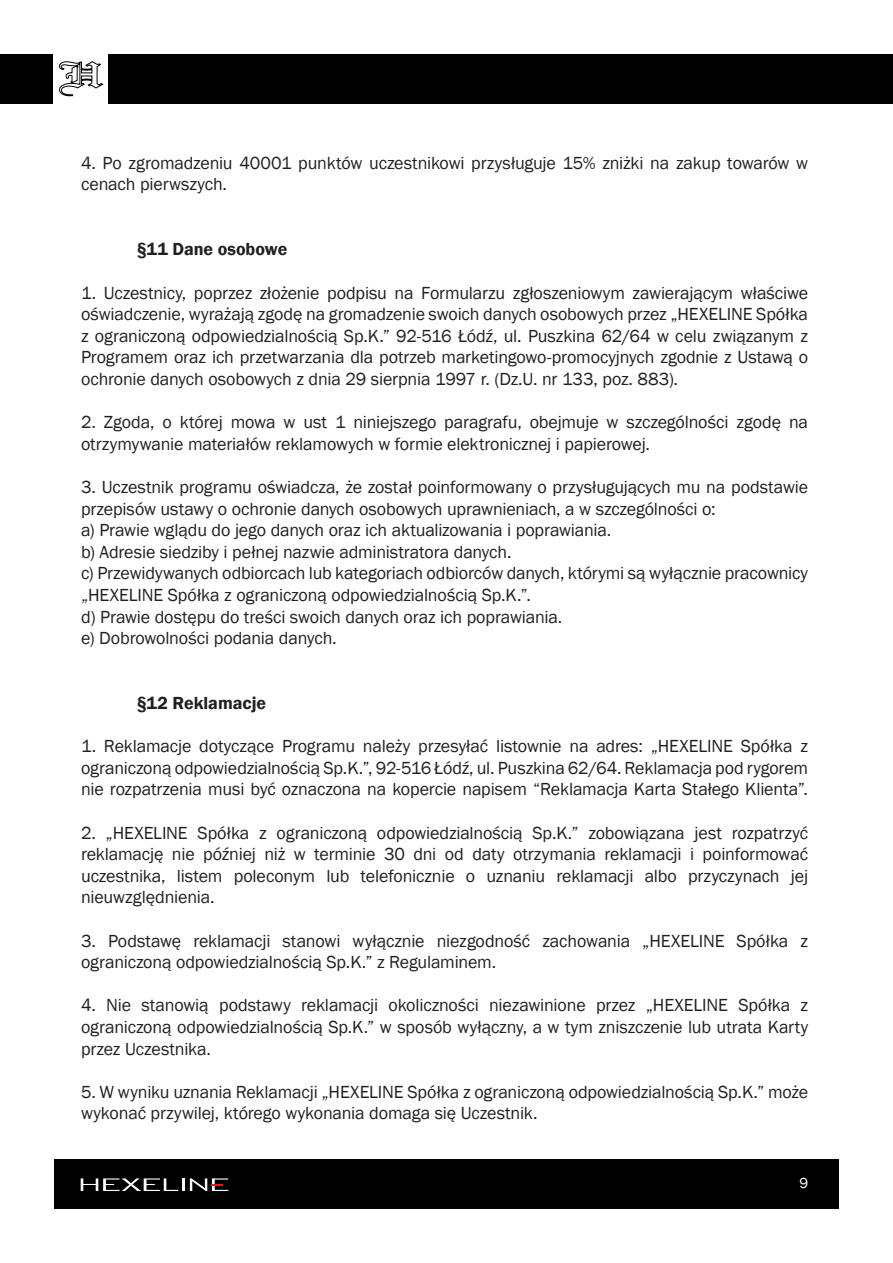
<style>
.page{position:relative;width:893px;height:1263px;background:#fff}
.page>*{position:absolute;margin:0;border:0;box-sizing:border-box;transform-origin:0 0}
.t1{font:18px/21.6px "Franklin Gothic";letter-spacing:-.01em;color:#231f20}
.t2{font:600 18px "Franklin Gothic";color:#231f20}
.t3{font:15px "Franklin Gothic";color:#fff}
</style>
<div class="page">
<div style="left:108px;top:54px;width:785px;height:49px;background:#000001"></div>
<div style="left:0;top:54px;width:53px;height:49px;background:#000001"></div>
<div style="left:54px;top:1159px;width:785px;height:50px;background:#000001"></div>
<svg style="left:81px;top:1178px;width:147px;height:13px"></svg>
<svg style="left:58px;top:61px;width:45px;height:36px"></svg>
<p class="t1" style="left:81px;top:152px;width:729px">4. Po zgromadzeniu 40001 punktów uczestnikowi przysługuje 15% zniżki na zakup towarów w cenach pierwszych.</p>
<p class="t2" style="left:136px;top:238px;width:152px">§11 Dane osobowe</p>
<p class="t1" style="left:81px;top:282px;width:729px;text-align:justify">1. Uczestnicy, poprzez złożenie podpisu na Formularzu zgłoszeniowym zawierającym właściwe oświadczenie, wyrażają zgodę na gromadzenie swoich danych osobowych przez „HEXELINE Spółka z ograniczoną odpowiedzialnością Sp.K.” 92-516 Łódź, ul. Puszkina 62/64 w celu związanym z Programem oraz ich przetwarzania dla potrzeb marketingowo-promocyjnych zgodnie z Ustawą o ochronie danych osobowych z dnia 29 sierpnia 1997 r. (Dz.U. nr 133, poz. 883).</p>
<p class="t1" style="left:81px;top:412px;width:729px">2. Zgoda, o której mowa w ust 1 niniejszego paragrafu, obejmuje w szczególności zgodę na otrzymywanie materiałów reklamowych w formie elektronicznej i papierowej.</p>
<p class="t1" style="left:81px;top:476px;width:729px">3. Uczestnik programu oświadcza, że został poinformowany o przysługujących mu na podstawie przepisów ustawy o ochronie danych osobowych uprawnieniach, a w szczególności o:</p>
<p class="t1" style="left:81px;top:520px;width:532px">a) Prawie wglądu do jego danych oraz ich aktualizowania i poprawiania.</p>
<p class="t1" style="left:81px;top:541px;width:432px">b) Adresie siedziby i pełnej nazwie administratora danych.</p>
<p class="t1" style="left:81px;top:563px;width:728px">c) Przewidywanych odbiorcach lub kategoriach odbiorców danych, którymi są wyłącznie pracownicy „HEXELINE Spółka z ograniczoną odpowiedzialnością Sp.K.”.</p>
<p class="t1" style="left:81px;top:606px;width:483px">d) Prawie dostępu do treści swoich danych oraz ich poprawiania.</p>
<p class="t1" style="left:81px;top:628px;width:257px">e) Dobrowolności podania danych.</p>
<p class="t2" style="left:136px;top:692px;width:131px">§12 Reklamacje</p>
<p class="t1" style="left:81px;top:736px;width:729px;text-align:justify">1. Reklamacje dotyczące Programu należy przesyłać listownie na adres: „HEXELINE Spółka z ograniczoną odpowiedzialnością Sp.K.”, 92-516 Łódź, ul. Puszkina 62/64. Reklamacja pod rygorem nie rozpatrzenia musi być oznaczona na kopercie napisem “Reklamacja Karta Stałego Klienta”.</p>
<p class="t1" style="left:81px;top:822px;width:729px;text-align:justify">2. „HEXELINE Spółka z ograniczoną odpowiedzialnością Sp.K.” zobowiązana jest rozpatrzyć reklamację nie później niż w terminie 30 dni od daty otrzymania reklamacji i poinformować uczestnika, listem poleconym lub telefonicznie o uznaniu reklamacji albo przyczynach jej nieuwzględnienia.</p>
<p class="t1" style="left:81px;top:930px;width:729px">3. Podstawę reklamacji stanowi wyłącznie niezgodność zachowania „HEXELINE Spółka z ograniczoną odpowiedzialnością Sp.K.” z Regulaminem.</p>
<p class="t1" style="left:81px;top:995px;width:729px;text-align:justify">4. Nie stanowią podstawy reklamacji okoliczności niezawinione przez „HEXELINE Spółka z ograniczoną odpowiedzialnością Sp.K.” w sposób wyłączny, a w tym zniszczenie lub utrata Karty przez Uczestnika.</p>
<p class="t1" style="left:81px;top:1081px;width:729px">5. W wyniku uznania Reklamacji „HEXELINE Spółka z ograniczoną odpowiedzialnością Sp.K.” może wykonać przywilej, którego wykonania domaga się Uczestnik.</p>
<p class="t3" style="left:799px;top:1174px;width:10px">9</p>
</div>
